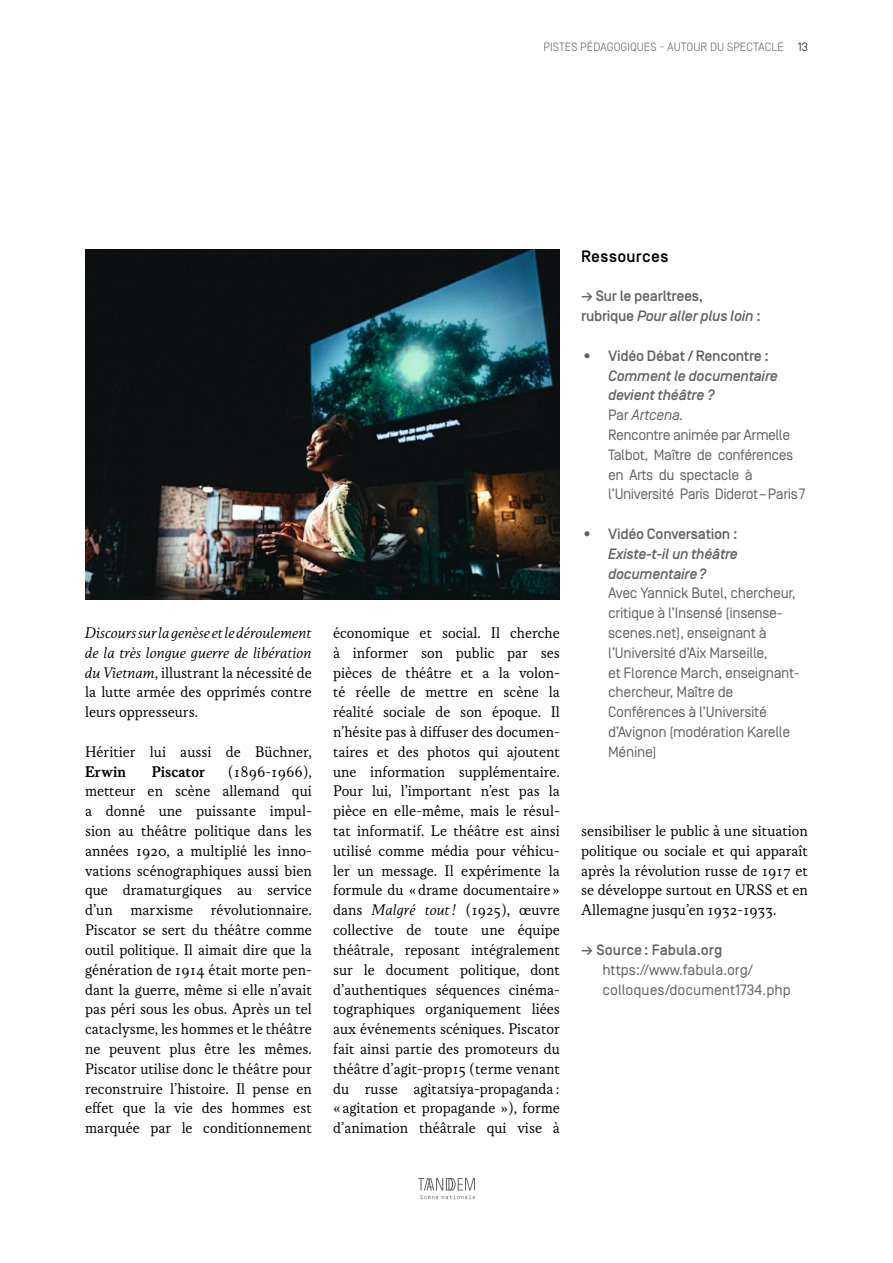
<style>
.page{position:relative;width:893px;height:1263px;background:#fff}
.page>*{position:absolute;margin:0;border:0;box-sizing:border-box;transform-origin:0 0}
.t1{font:16.5px/19.8px "Korpus A";color:#000;text-align:justify}
.t2{font:16.5px/19.8px "Korpus A10";color:#000}
.t3{font:16.5px "Korpus C";color:#000}
.t4{font:500 16.5px "Simplon BP";letter-spacing:.02em;color:#000}
.t5{font:15px/19.8px "Simplon BP Regular";letter-spacing:-.02em;color:#636261}
.t6{font:500 15px/19.8px "Simplon BP";letter-spacing:-.02em;color:#636261}
.t7{font:italic 500 15px/19.8px "Simplon BP";letter-spacing:-.02em;color:#636261}
.t8{font:15px/19.8px "Simplon BP Regular";color:#636261}
.t9{font:500 15px "Simplon BP";color:#636261}
.t10{font:300 12px "Simplon Norm";color:#636261}
.s1{color:#000}
.s2{font-family:"Korpus A10"}
.s3{font-family:"Simplon Norm"}
.s4{font-style:italic}
</style>
<div class="page">
<svg style="left:418px;top:1178px;width:57px;height:21px"></svg>
<img style="left:85px;top:249px;width:475px;height:351px">
<p class="t10" style="left:544px;top:40px;width:266px">PISTES PÉDAGOGIQUES - AUTOUR DU SPECTACLE <span class="s1">13</span></p>
<p class="t2" style="left:85px;top:623px;width:228px">Discours sur la genèse et le déroulement de la très longue guerre de libération</p>
<p class="t1" style="left:85px;top:662px;width:228px"><span class="s2">du Vietnam</span>, illustrant la nécessité de la lutte armée des opprimés contre leurs oppresseurs.</p>
<p class="t1" style="left:85px;top:742px;width:228px">Héritier lui aussi de Büchner,</p>
<p class="t3" style="left:85px;top:762px;width:43px">Erwin</p>
<p class="t3" style="left:152px;top:762px;width:55px">Piscator</p>
<p class="t1" style="left:85px;top:761px;width:228px;text-indent:143px">(1896-1966), metteur en scène allemand qui a donné une puissante impul&shy;sion au théâtre politique dans les années 1920, a multiplié les inno&shy;vations scénographiques aussi bien que dramaturgiques au service d’un marxisme révolutionnaire.<br>Piscator se sert du théâtre comme outil politique. Il aimait dire que la génération de 1914 était morte pen&shy;dant la guerre, même si elle n’avait pas péri sous les obus. Après un tel cataclysme, les hommes et le théâtre ne peuvent plus être les mêmes.<br>Piscator utilise donc le théâtre pour reconstruire l’histoire. Il pense en effet que la vie des hommes est marquée par le conditionnement</p>
<p class="t1" style="left:333px;top:623px;width:228px">économique et social. Il cherche à informer son public par ses pièces de théâtre et a la volon&shy;té réelle de mettre en scène la réalité sociale de son époque. Il n’hésite pas à diffuser des documen&shy;taires et des photos qui ajoutent une information supplémentaire.<br>Pour lui, l’important n’est pas la pièce en elle-même, mais le résul&shy;tat informatif. Le théâtre est ainsi utilisé comme média pour véhicu&shy;ler un message. Il expérimente la formule du « drame documentaire » dans <span class="s2">Malgré tout!</span> (1925), œuvre collective de toute une équipe théâtrale, reposant intégralement sur le document politique, dont d’authentiques séquences cinéma&shy;tographiques organiquement liées aux événements scéniques. Piscator fait ainsi partie des promoteurs du théâtre d’agit-prop15 (terme venant du russe agitatsiya-propaganda : « agitation et propagande »), forme d’animation théâtrale qui vise à</p>
<p class="t4" style="left:581px;top:247px;width:89px">Ressources</p>
<p class="t6" style="left:581px;top:287px;width:181px"><span class="s3">→</span> Sur le pearltrees,<br>rubrique <span class="s4">Pour aller plus loin</span> :</p>
<p class="t6" style="left:581px;top:346px;width:189px">• Vidéo Débat / Rencontre :</p>
<p class="t7" style="left:608px;top:366px;width:171px">Comment le documentaire devient théâtre ?</p>
<p class="t5" style="left:608px;top:405px;width:199px">Par <span class="s4">Artcena.<br></span>Rencontre animée par Armelle<br>Talbot, Maître de conférences en Arts du spectacle à l’Université Paris Diderot–Paris7</p>
<p class="t6" style="left:581px;top:524px;width:158px">• Vidéo Conversation :</p>
<p class="t7" style="left:608px;top:544px;width:131px">Existe-t-il un théâtre documentaire?</p>
<p class="t5" style="left:608px;top:583px;width:193px">Avec Yannick Butel, chercheur, critique à l’Insensé (insense&shy;scenes.net), enseignant à l’Université d’Aix Marseille,<br>et Florence March, enseignant&shy;chercheur, Maître de<br>Conférences à l’Université d’Avignon (modération Karelle<br>Ménine)</p>
<p class="t1" style="left:581px;top:821px;width:228px">sensibiliser le public à une situation politique ou sociale et qui apparaît après la révolution russe de 1917 et se développe surtout en URSS et en Allemagne jusqu’en 1932-1933.</p>
<p class="t9" style="left:581px;top:941px;width:143px"><span class="s3">→</span> Source: Fabula.org</p>
<p class="t8" style="left:602px;top:959px;width:190px">https://www.fabula.org/ colloques/document1734.php</p>
</div>
